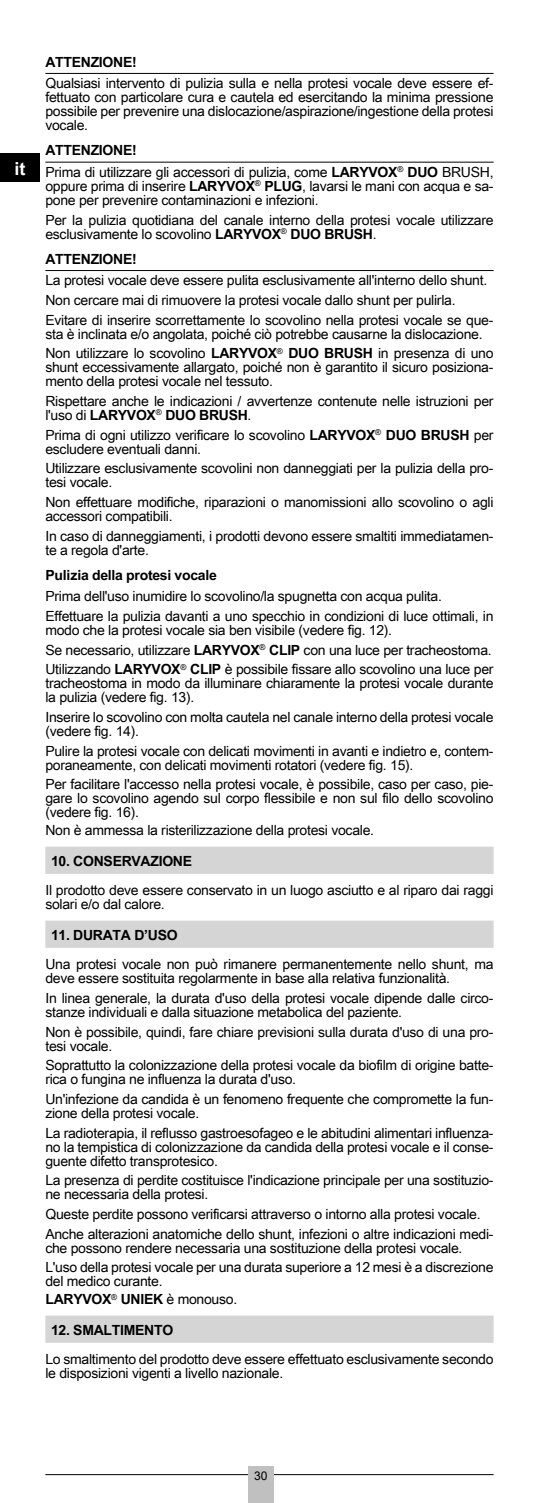
<style>
.page{position:relative;width:539px;height:1503px;background:#fff}
.page>*{position:absolute;margin:0;border:0;box-sizing:border-box;transform-origin:0 0}
.t1{font:700 18px "Arial Unicode MS";color:#fff}
.t2{font:14px/14px "Arial Unicode MS";letter-spacing:-.02em;color:#000}
.t3{font:700 14px "Arial Unicode MS";letter-spacing:-.02em;color:#000}
.t4{font:12px "Arial Unicode MS";color:#000}
.s1{font-weight:700}
</style>
<div class="page">
<hr style="left:45px;top:1474px;width:448px;height:1px;background:#000">
<div style="left:248px;top:1466px;width:26px;height:36px;background:#c0c0c0"></div>
<div style="left:0;top:153px;width:40px;height:28px;background:#000"></div>
<svg style="left:45px;top:846px;width:448px;height:496px"></svg>
<hr style="left:45px;top:73px;width:448px;height:1px;background:#000">
<hr style="left:45px;top:162px;width:448px;height:1px;background:#000">
<hr style="left:45px;top:270px;width:448px;height:1px;background:#000">
<p class="t1" style="left:14px;top:155px;width:12px">it</p>
<p class="t3" style="left:45px;top:51px;width:93px">ATTENZIONE!</p>
<p class="t2" style="left:45px;top:76px;width:449px;text-align:justify">Qualsiasi intervento di pulizia sulla e nella protesi vocale deve essere ef&shy;fettuato con particolare cura e cautela ed esercitando la minima pressione possibile per prevenire una dislocazione/aspirazione/ingestione della protesi vocale.</p>
<p class="t2" style="left:45px;top:139px;width:449px;line-height:21.4px"><span class="s1">ATTENZIONE!<br></span>Prima di utilizzare gli accessori di pulizia, come <span class="s1">LARYVOX</span><sup>®</sup> <span class="s1">DUO</span> BRUSH,</p>
<p class="t2" style="left:45px;top:179px;width:449px">oppure prima di inserire <span class="s1">LARYVOX</span><sup>®</sup> <span class="s1">PLUG</span>, lavarsi le mani con acqua e sa&shy;pone per prevenire contaminazioni e infezioni.</p>
<p class="t2" style="left:45px;top:212px;width:449px">Per la pulizia quotidiana del canale interno della protesi vocale utilizzare esclusivamente lo scovolino <span class="s1">LARYVOX</span><sup>®</sup> <span class="s1">DUO BRUSH</span>.</p>
<p class="t3" style="left:45px;top:249px;width:93px">ATTENZIONE!</p>
<p class="t2" style="left:45px;top:270px;width:449px;line-height:19.6px">La protesi vocale deve essere pulita esclusivamente all'interno dello shunt.<br>Non cercare mai di rimuovere la protesi vocale dallo shunt per pulirla.<br>Evitare di inserire scorrettamente lo scovolino nella protesi vocale se que-</p>
<p class="t2" style="left:45px;top:323px;width:449px;line-height:19.6px">sta è inclinata e/o angolata, poiché ciò potrebbe causarne la dislocazione.<br>Non utilizzare lo scovolino <span class="s1">LARYVOX</span><sup>®</sup> <span class="s1">DUO BRUSH</span> in presenza di uno</p>
<p class="t2" style="left:45px;top:360px;width:449px">shunt eccessivamente allargato, poiché non è garantito il sicuro posiziona&shy;mento della protesi vocale nel tessuto.</p>
<p class="t2" style="left:45px;top:394px;width:449px">Rispettare anche le indicazioni / avvertenze contenute nelle istruzioni per l'uso di <span class="s1">LARYVOX</span><sup>®</sup> <span class="s1">DUO BRUSH</span>.</p>
<p class="t2" style="left:45px;top:427px;width:449px">Prima di ogni utilizzo verificare lo scovolino <span class="s1">LARYVOX</span><sup>®</sup> <span class="s1">DUO BRUSH</span> per escludere eventuali danni.</p>
<p class="t2" style="left:45px;top:461px;width:449px">Utilizzare esclusivamente scovolini non danneggiati per la pulizia della pro&shy;tesi vocale.</p>
<p class="t2" style="left:45px;top:494px;width:449px">Non effettuare modifiche, riparazioni o manomissioni allo scovolino o agli accessori compatibili.</p>
<p class="t2" style="left:45px;top:528px;width:449px">In caso di danneggiamenti, i prodotti devono essere smaltiti immediatamen&shy;te a regola d'arte.</p>
<p class="t3" style="left:45px;top:564px;width:173px">Pulizia della protesi vocale</p>
<p class="t2" style="left:45px;top:586px;width:449px;line-height:19.6px">Prima dell'uso inumidire lo scovolino/la spugnetta con acqua pulita.<br>Effettuare la pulizia davanti a uno specchio in condizioni di luce ottimali, in</p>
<p class="t2" style="left:45px;top:620px;width:449px;line-height:19.6px">modo che la protesi vocale sia ben visibile (vedere fig. 12).<br>Se necessario, utilizzare <span class="s1">LARYVOX</span><sup>®</sup> <span class="s1">CLIP</span> con una luce per tracheostoma.<br>Utilizzando <span class="s1">LARYVOX</span><sup>®</sup> <span class="s1">CLIP</span> è possibile fissare allo scovolino una luce per</p>
<p class="t2" style="left:45px;top:676px;width:449px">tracheostoma in modo da illuminare chiaramente la protesi vocale durante la pulizia (vedere fig. 13).</p>
<p class="t2" style="left:45px;top:709px;width:449px">Inserire lo scovolino con molta cautela nel canale interno della protesi vocale (vedere fig. 14).</p>
<p class="t2" style="left:45px;top:743px;width:449px">Pulire la protesi vocale con delicati movimenti in avanti e indietro e, contem&shy;poraneamente, con delicati movimenti rotatori (vedere fig. 15).</p>
<p class="t2" style="left:45px;top:777px;width:449px;text-align:justify">Per facilitare l'accesso nella protesi vocale, è possibile, caso per caso, pie&shy;gare lo scovolino agendo sul corpo flessibile e non sul filo dello scovolino (vedere fig. 16).</p>
<p class="t2" style="left:45px;top:823px;width:330px">Non è ammessa la risterilizzazione della protesi vocale.</p>
<p class="t3" style="left:51px;top:850px;width:142px">10. CONSERVAZIONE</p>
<p class="t2" style="left:45px;top:883px;width:449px">Il prodotto deve essere conservato in un luogo asciutto e al riparo dai raggi solari e/o dal calore.</p>
<p class="t3" style="left:51px;top:924px;width:128px">11. DURATA D’USO</p>
<p class="t2" style="left:45px;top:957px;width:449px">Una protesi vocale non può rimanere permanentemente nello shunt, ma deve essere sostituita regolarmente in base alla relativa funzionalità.</p>
<p class="t2" style="left:45px;top:990px;width:449px">In linea generale, la durata d'uso della protesi vocale dipende dalle circo&shy;stanze individuali e dalla situazione metabolica del paziente.</p>
<p class="t2" style="left:45px;top:1024px;width:449px">Non è possibile, quindi, fare chiare previsioni sulla durata d'uso di una pro&shy;tesi vocale.</p>
<p class="t2" style="left:45px;top:1058px;width:449px">Soprattutto la colonizzazione della protesi vocale da biofilm di origine batte&shy;rica o fungina ne influenza la durata d'uso.</p>
<p class="t2" style="left:45px;top:1091px;width:449px">Un'infezione da candida è un fenomeno frequente che compromette la fun&shy;zione della protesi vocale.</p>
<p class="t2" style="left:45px;top:1125px;width:449px;text-align:justify">La radioterapia, il reflusso gastroesofageo e le abitudini alimentari influenza&shy;no la tempistica di colonizzazione da candida della protesi vocale e il conse&shy;guente difetto transprotesico.</p>
<p class="t2" style="left:45px;top:1173px;width:449px">La presenza di perdite costituisce l'indicazione principale per una sostituzio&shy;ne necessaria della protesi.</p>
<p class="t2" style="left:45px;top:1203px;width:449px;line-height:19.6px">Queste perdite possono verificarsi attraverso o intorno alla protesi vocale.<br>Anche alterazioni anatomiche dello shunt, infezioni o altre indicazioni medi-</p>
<p class="t2" style="left:45px;top:1237px;width:449px;line-height:19.6px">che possono rendere necessaria una sostituzione della protesi vocale.<br>L'uso della protesi vocale per una durata superiore a 12 mesi è a discrezione</p>
<p class="t2" style="left:45px;top:1271px;width:193px;line-height:18px">del medico curante.<br><span class="s1">LARYVOX</span><sup>®</sup> <span class="s1">UNIEK</span> è monouso.</p>
<p class="t3" style="left:51px;top:1319px;width:124px">12. SMALTIMENTO</p>
<p class="t2" style="left:45px;top:1351px;width:449px">Lo smaltimento del prodotto deve essere effettuato esclusivamente secondo le disposizioni vigenti a livello nazionale.</p>
<p class="t4" style="left:254px;top:1466px;width:15px">30</p>
</div>
